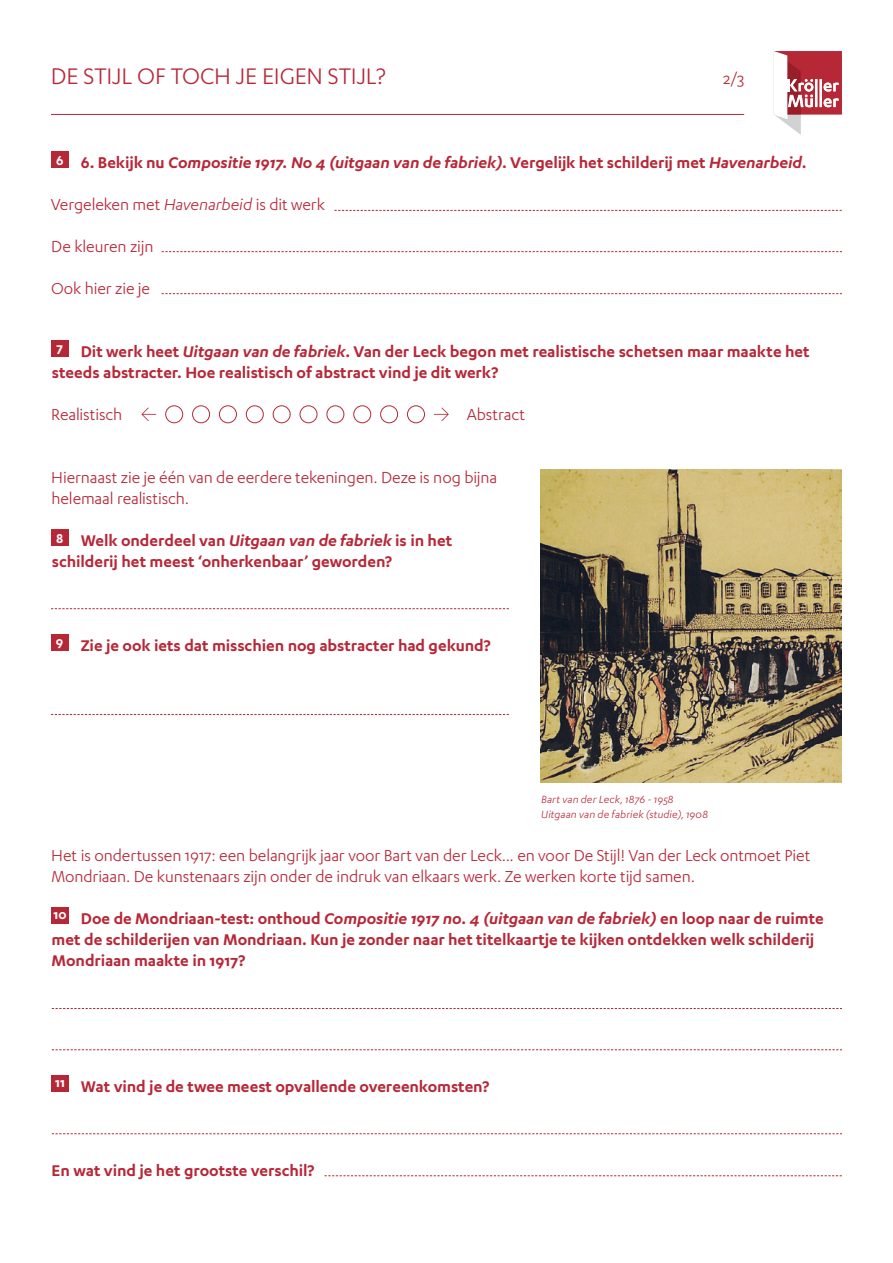
<style>
.page{position:relative;width:893px;height:1263px;background:#fff}
.page>*{position:absolute;margin:0;border:0;box-sizing:border-box;transform-origin:0 0}
.t1{font:25.5px "KMM Karbon";letter-spacing:-.005em;color:#b72837}
.t2{font:600 18px/21px "KMM Karbon";letter-spacing:-.005em;color:#b72837}
.t3{font:18px/21px "KMM Karbon";letter-spacing:-.005em;color:#b72837}
.t4{font:italic 600 18px "KMM Karbon";letter-spacing:-.005em;color:#b72837}
.t5{font:600 15px "KMM Karbon";color:#fff}
.t6{font:italic 11.7px/15px "KMM Karbon";letter-spacing:.01em;color:#b72837}
.s1{font-style:normal}
.s2{font-style:italic}
</style>
<div class="page">
<hr style="left:51px;top:114px;width:693px;height:1px;background:#b72837">
<svg style="left:774px;top:51px;width:68px;height:84px"></svg>
<img style="left:541px;top:470px;width:301px;height:312px">
<svg style="left:325px;top:1175px;width:517px;height:1px"></svg>
<div style="left:51px;top:151px;width:17px;height:17px;background:#b72837"></div>
<svg style="left:334px;top:210px;width:508px;height:1px"></svg>
<svg style="left:162px;top:251px;width:680px;height:1px"></svg>
<svg style="left:51px;top:608px;width:458px;height:1px"></svg>
<svg style="left:51px;top:714px;width:458px;height:1px"></svg>
<svg style="left:162px;top:293px;width:680px;height:1px"></svg>
<svg style="left:52px;top:1008px;width:790px;height:1px"></svg>
<svg style="left:52px;top:1049px;width:790px;height:1px"></svg>
<svg style="left:52px;top:1133px;width:790px;height:1px"></svg>
<div style="left:51px;top:340px;width:17px;height:17px;background:#b72837"></div>
<div style="left:165px;top:405px;width:18px;height:18px;border:1px solid #b72837;border-radius:50%"></div>
<div style="left:192px;top:405px;width:18px;height:18px;border:1px solid #b72837;border-radius:50%"></div>
<div style="left:219px;top:405px;width:18px;height:18px;border:1px solid #b72837;border-radius:50%"></div>
<div style="left:246px;top:405px;width:18px;height:18px;border:1px solid #b72837;border-radius:50%"></div>
<div style="left:273px;top:405px;width:18px;height:18px;border:1px solid #b72837;border-radius:50%"></div>
<div style="left:300px;top:405px;width:17px;height:18px;border:1px solid #b72837;border-radius:50%"></div>
<div style="left:326px;top:405px;width:18px;height:18px;border:1px solid #b72837;border-radius:50%"></div>
<div style="left:353px;top:405px;width:18px;height:18px;border:1px solid #b72837;border-radius:50%"></div>
<div style="left:380px;top:405px;width:18px;height:18px;border:1px solid #b72837;border-radius:50%"></div>
<div style="left:407px;top:405px;width:18px;height:18px;border:1px solid #b72837;border-radius:50%"></div>
<svg style="left:434px;top:408px;width:15px;height:13px"></svg>
<svg style="left:141px;top:408px;width:15px;height:13px"></svg>
<div style="left:51px;top:529px;width:17px;height:17px;background:#b72837"></div>
<div style="left:51px;top:634px;width:17px;height:17px;background:#b72837"></div>
<div style="left:52px;top:907px;width:17px;height:17px;background:#b72837"></div>
<div style="left:52px;top:1075px;width:17px;height:17px;background:#b72837"></div>
<h1 class="t1" style="left:51px;top:62px;width:337px">DE STIJL OF TOCH JE EIGEN STIJL?</h1>
<p class="t3" style="left:723px;top:68px;width:23px">2/3</p>
<p class="t4" style="left:81px;top:153px;width:727px"><span class="s1">6. Bekijk nu</span> Compositie 1917. No 4 (uitgaan van de fabriek)<span class="s1">. Vergelijk het schilderij met</span> Havenarbeid<span class="s1">.</span></p>
<p class="t3" style="left:51px;top:194px;width:276px">Vergeleken met <span class="s2">Havenarbeid</span> is dit werk</p>
<p class="t3" style="left:51px;top:236px;width:104px">De kleuren zijn</p>
<p class="t3" style="left:51px;top:278px;width:100px">Ook hier zie je</p>
<p class="t5" style="left:56px;top:152px;width:9px">6</p>
<p class="t2" style="left:52px;top:340px;width:759px;text-indent:29px">Dit werk heet <span class="s2">Uitgaan van de fabriek</span>. Van der Leck begon met realistische schetsen maar maakte het steeds abstracter. Hoe realistisch of abstract vind je dit werk?</p>
<p class="t3" style="left:51px;top:404px;width:73px">Realistisch</p>
<p class="t3" style="left:467px;top:404px;width:60px">Abstract</p>
<p class="t5" style="left:57px;top:339px;width:8px">7</p>
<p class="t3" style="left:51px;top:467px;width:447px">Hiernaast zie je één van de eerdere tekeningen. Deze is nog bijna helemaal realistisch.</p>
<p class="t2" style="left:52px;top:529px;width:402px;text-indent:29px">Welk onderdeel van <span class="s2">Uitgaan van de fabriek</span> is in het schilderij het meest ‘onherkenbaar’ geworden?</p>
<p class="t5" style="left:56px;top:530px;width:9px">8</p>
<p class="t5" style="left:56px;top:633px;width:9px">9</p>
<p class="t2" style="left:81px;top:634px;width:411px">Zie je ook iets dat misschien nog abstracter had gekund?</p>
<p class="t6" style="left:541px;top:792px;width:168px">Bart van der Leck, 1876 - 1958<br>Uitgaan van de fabriek (studie), 1908</p>
<p class="t3" style="left:51px;top:845px;width:761px">Het is ondertussen 1917: een belangrijk jaar voor Bart van der Leck... en voor De Stijl! Van der Leck ontmoet Piet<br>Mondriaan. De kunstenaars zijn onder de indruk van elkaars werk. Ze werken korte tijd samen.</p>
<p class="t2" style="left:52px;top:907px;width:774px;text-indent:29px">Doe de Mondriaan-test: onthoud <span class="s2">Compositie 1917 no. 4 (uitgaan van de fabriek)</span> en loop naar de ruimte met de schilderijen van Mondriaan. Kun je zonder naar het titelkaartje te kijken ontdekken welk schilderij<br>Mondriaan maakte in 1917?</p>
<p class="t5" style="left:54px;top:906px;width:15px">10</p>
<p class="t5" style="left:55px;top:1074px;width:12px">11</p>
<p class="t2" style="left:81px;top:1075px;width:410px">Wat vind je de twee meest opvallende overeenkomsten?</p>
<p class="t2" style="left:52px;top:1159px;width:264px">En wat vind je het grootste verschil?</p>
</div>
